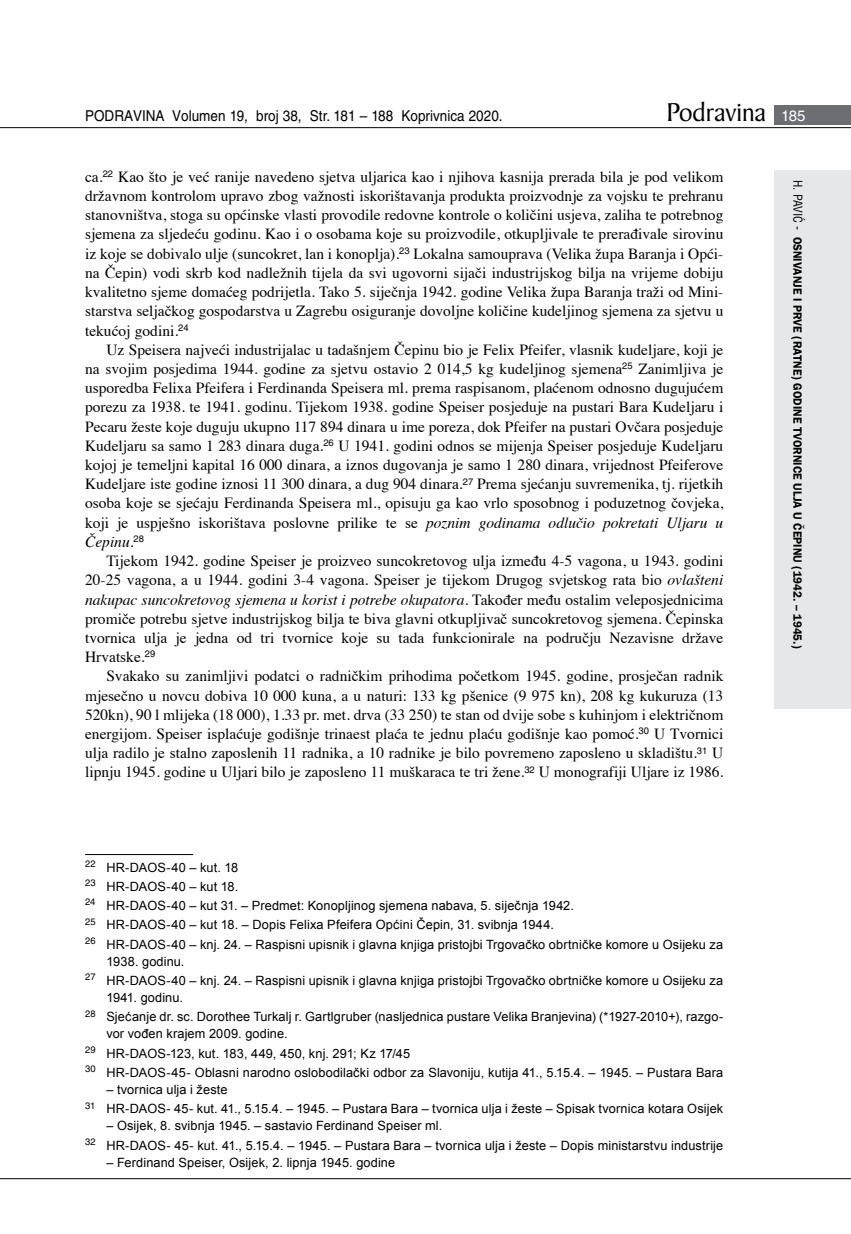
<style>
.page{position:relative;width:851px;height:1234px;background:#fff}
.page>*{position:absolute;margin:0;border:0;box-sizing:border-box;transform-origin:0 0}
.t1{font:27.6px "Baker Signet BT";color:#000}
.t2{font:15.45px/19.2px "Times";color:#000;text-align:justify}
.t3{font:15px "Helvetica LT Skin 29";color:#000;scale:.9 1}
.t4{font:12.75px/19.2px "Arial";letter-spacing:.01em;color:#000}
.t5{font:600 12px "ITC Franklin Gothic Skin 29";letter-spacing:-.005em;color:#000;scale:.95 1}
.s1{font-family:"Helvetica LT Skin 29";font-size:15px;color:#fff}
.s2{font-style:italic}
.s3{font-family:"Helvetica LT Skin 29";font-weight:400;font-stretch:condensed}
</style>
<div class="page">
<div style="left:774px;top:170px;width:76px;height:538px;background:#e6e7e8"></div>
<div style="left:774px;top:105px;width:76px;height:19px;background:#6d6e71"></div>
<hr style="left:0;top:127px;width:850px;height:1px;background:#000">
<hr style="left:0;top:1177px;width:850px;height:1px;background:#000">
<hr style="left:85px;top:854px;width:108px;height:1px;background:#000">
<p class="t3" style="left:85px;top:107px;width:465px">PODRAVINA Volumen 19, broj 38, Str. 181 – 188 Koprivnica 2020.</p>
<h1 class="t1" style="left:666px;top:95px;width:141px">Podravina <span class="s1">185</span></h1>
<p class="t2" style="left:85px;top:166px;width:639px">ca.<sup>22</sup> Kao što je već ranije navedeno sjetva uljarica kao i njihova kasnija prerada bila je pod velikom državnom kontrolom upravo zbog važnosti iskorištavanja produkta proizvodnje za vojsku te prehranu stanovništva, stoga su općinske vlasti provodile redovne kontrole o količini usjeva, zaliha te potrebnog sjemena za sljedeću godinu. Kao i o osobama koje su proizvodile, otkupljivale te prerađivale sirovinu iz koje se dobivalo ulje (suncokret, lan i konoplja).<sup>23</sup> Lokalna samouprava (Velika župa Baranja i Opći&shy;na Čepin) vodi skrb kod nadležnih tijela da svi ugovorni sijači industrijskog bilja na vrijeme dobiju kvalitetno sjeme domaćeg podrijetla. Tako 5. siječnja 1942. godine Velika župa Baranja traži od Mini&shy;starstva seljačkog gospodarstva u Zagrebu osiguranje dovoljne količine kudeljinog sjemena za sjetvu u tekućoj godini.<sup>24</sup></p>
<p class="t2" style="left:85px;top:338px;width:639px;text-indent:21px">Uz Speisera najveći industrijalac u tadašnjem Čepinu bio je Felix Pfeifer, vlasnik kudeljare, koji je na svojim posjedima 1944. godine za sjetvu ostavio 2 014,5 kg kudeljinog sjemena<sup>25</sup> Zanimljiva je usporedba Felixa Pfeifera i Ferdinanda Speisera ml. prema raspisanom, plaćenom odnosno dugujućem porezu za 1938. te 1941. godinu. Tijekom 1938. godine Speiser posjeduje na pustari Bara Kudeljaru i Pecaru žeste koje duguju ukupno 117 894 dinara u ime poreza, dok Pfeifer na pustari Ovčara posjeduje Kudeljaru sa samo 1 283 dinara duga.<sup>26</sup> U 1941. godini odnos se mijenja Speiser posjeduje Kudeljaru kojoj je temeljni kapital 16 000 dinara, a iznos dugovanja je samo 1 280 dinara, vrijednost Pfeiferove Kudeljare iste godine iznosi 11 300 dinara, a dug 904 dinara.<sup>27</sup> Prema sjećanju suvremenika, tj. rijetkih osoba koje se sjećaju Ferdinanda Speisera ml., opisuju ga kao vrlo sposobnog i poduzetnog čovjeka, koji je uspješno iskorištava poslovne prilike te se <span class="s2">poznim godinama odlučio pokretati Uljaru u Čepinu</span>.<sup>28</sup></p>
<p class="t2" style="left:85px;top:550px;width:639px;text-indent:21px">Tijekom 1942. godine Speiser je proizveo suncokretovog ulja između 4-5 vagona, u 1943. godini 20-25 vagona, a u 1944. godini 3-4 vagona. Speiser je tijekom Drugog svjetskog rata bio <span class="s2">ovlašteni nakupac suncokretovog sjemena u korist i potrebe okupatora</span>. Također među ostalim veleposjednicima promiče potrebu sjetve industrijskog bilja te biva glavni otkupljivač suncokretovog sjemena. Čepinska tvornica ulja je jedna od tri tvornice koje su tada funkcionirale na području Nezavisne države Hrvatske.<sup>29</sup></p>
<p class="t2" style="left:85px;top:665px;width:639px;text-indent:21px">Svakako su zanimljivi podatci o radničkim prihodima početkom 1945. godine, prosječan radnik mjesečno u novcu dobiva 10 000 kuna, a u naturi: 133 kg pšenice (9 975 kn), 208 kg kukuruza (13<br>520kn), 90 l mlijeka (18 000), 1.33 pr. met. drva (33 250) te stan od dvije sobe s kuhinjom i električnom energijom. Speiser isplaćuje godišnje trinaest plaća te jednu plaću godišnje kao pomoć.<sup>30</sup> U Tvornici ulja radilo je stalno zaposlenih 11 radnika, a 10 radnike je bilo povremeno zaposleno u skladištu.<sup>31</sup> U lipnju 1945. godine u Uljari bilo je zaposleno 11 muškaraca te tri žene.<sup>32</sup> U monografiji Uljare iz 1986.</p>
<p class="t4" style="left:85px;top:857px;width:639px"><sup>22</sup> HR-DAOS-40 – kut. 18<br><sup>23</sup> HR-DAOS-40 – kut 18.<br><sup>24</sup> HR-DAOS-40 – kut 31. – Predmet: Konopljinog sjemena nabava, 5. siječnja 1942.<br><sup>25</sup> HR-DAOS-40 – kut 18. – Dopis Felixa Pfeifera Općini Čepin, 31. svibnja 1944.<br><sup>26</sup> HR-DAOS-40 – knj. 24. – Raspisni upisnik i glavna knjiga pristojbi Trgovačko obrtničke komore u Osijeku za</p>
<p class="t4" style="left:85px;top:951px;width:639px;text-indent:21px">1938. godinu.<br><sup>27</sup> HR-DAOS-40 – knj. 24. – Raspisni upisnik i glavna knjiga pristojbi Trgovačko obrtničke komore u Osijeku za</p>
<p class="t4" style="left:85px;top:987px;width:639px;text-indent:21px">1941. godinu.<br><sup>28</sup> Sjećanje dr. sc. Dorothee Turkalj r. Gartlgruber (nasljednica pustare Velika Branjevina) (*1927-2010+), razgo-</p>
<p class="t4" style="left:85px;top:1024px;width:639px;text-indent:21px">vor vođen krajem 2009. godine.<br><sup>29</sup> HR-DAOS-123, kut. 183, 449, 450, knj. 291; Kz 17/45<br><sup>30</sup> HR-DAOS-45- Oblasni narodno oslobodilački odbor za Slavoniju, kutija 41., 5.15.4. – 1945. – Pustara Bara</p>
<p class="t4" style="left:85px;top:1079px;width:639px;text-indent:21px">– tvornica ulja i žeste<br><sup>31</sup> HR-DAOS- 45- kut. 41., 5.15.4. – 1945. – Pustara Bara – tvornica ulja i žeste – Spisak tvornica kotara Osijek</p>
<p class="t4" style="left:85px;top:1116px;width:639px;text-indent:21px">– Osijek, 8. svibnja 1945. – sastavio Ferdinand Speiser ml.<br><sup>32</sup> HR-DAOS- 45- kut. 41., 5.15.4. – 1945. – Pustara Bara – tvornica ulja i žeste – Dopis ministarstvu industrije</p>
<p class="t4" style="left:106px;top:1152px;width:290px">– Ferdinand Speiser, Osijek, 2. lipnja 1945. godine</p>
<p class="t5" style="left:804px;top:180px;width:495px;rotate:90deg"><span class="s3">H. PAVIĆ -</span> OSNIVANJE I PRVE (RATNE) GODINE TVORNICE ULJA U ČEPINU (1942. – 1945.)</p>
</div>
